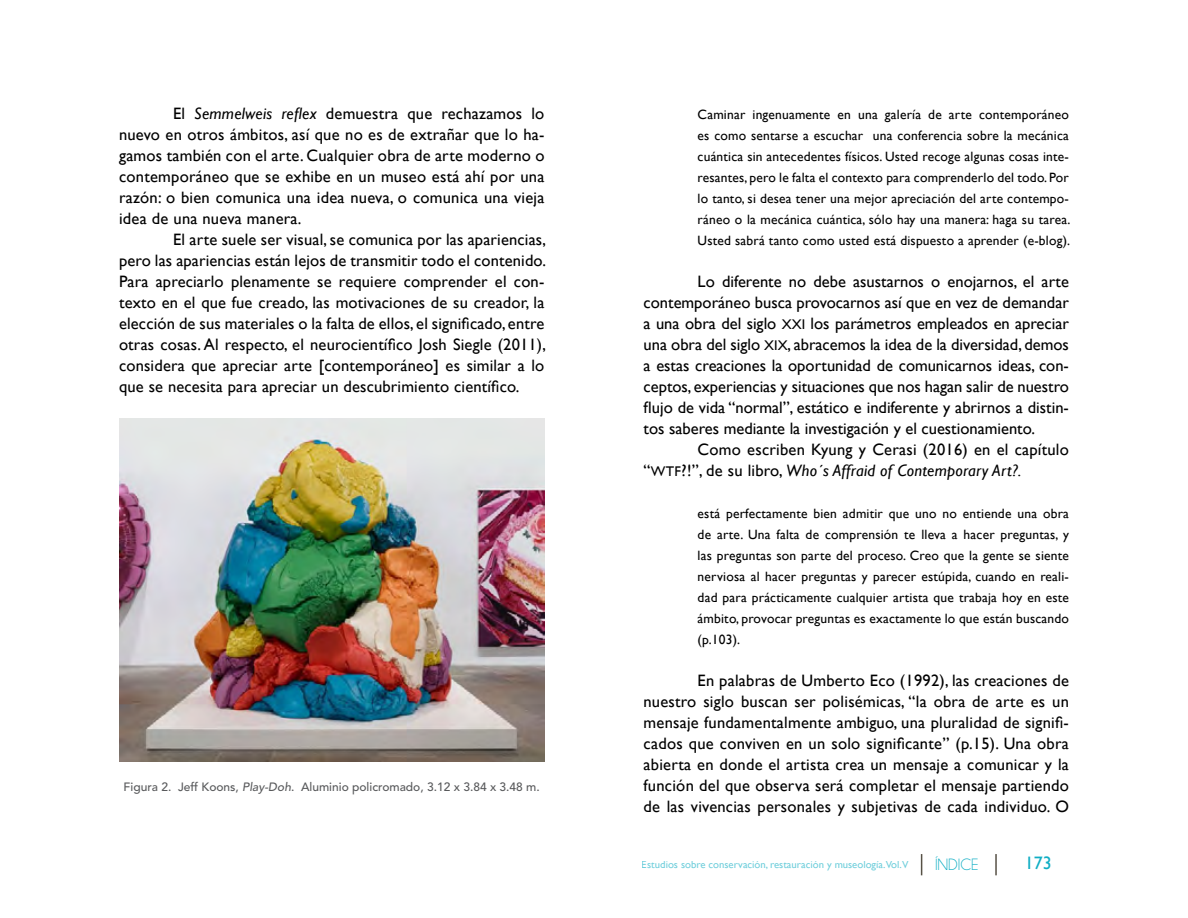
<style>
.page{position:relative;width:1188px;height:918px;background:#fff}
.page>*{position:absolute;margin:0;border:0;box-sizing:border-box;transform-origin:0 0}
.t1{font:18px "Gill Sans";color:#10aec4}
.t2{font:16.5px/21px "Gill Sans";letter-spacing:.015em;color:#000;text-align:justify}
.t3{font:16.5px "Champagne&Limousines";color:#10aec4}
.t4{font:13.5px/21px "Gill Sans";letter-spacing:.015em;color:#000;text-align:justify}
.t5{font:500 12px "Avenir LT Std";color:#58595b}
.t6{font:10.5px "Gill Sans";color:#10aec4}
.s1{font-style:italic}
.s2{font-family:"Gill Sans MT SC850";font-size:14.1px}
</style>
<div class="page">
<hr style="left:995px;top:854px;width:2px;height:21px;background:#575146">
<svg style="left:921px;top:854px;width:1px;height:21px"></svg>
<img style="left:119px;top:418px;width:425px;height:344px">
<p class="t2" style="left:119px;top:103px;width:427px;text-indent:54px">El <span class="s1">Semmelweis reflex</span> demuestra que rechazamos lo nuevo en otros ámbitos, así que no es de extrañar que lo ha&shy;gamos también con el arte. Cualquier obra de arte moderno o contemporáneo que se exhibe en un museo está ahí por una razón: o bien comunica una idea nueva, o comunica una vieja idea de una nueva manera.</p>
<p class="t2" style="left:119px;top:229px;width:429px;text-indent:54px">El arte suele ser visual, se comunica por las apariencias, pero las apariencias están lejos de transmitir todo el contenido.<br>Para apreciarlo plenamente se requiere comprender el con&shy;texto en el que fue creado, las motivaciones de su creador, la elección de sus materiales o la falta de ellos, el significado, entre otras cosas. Al respecto, el neurocientífico Josh Siegle (2011), considera que apreciar arte [contemporáneo] es similar a lo que se necesita para apreciar un descubrimiento científico.</p>
<p class="t5" style="left:124px;top:780px;width:418px">Figura 2. Jeff Koons, <span class="s1">Play-Doh</span>. Aluminio policromado, 3.12 x 3.84 x 3.48 m.</p>
<p class="t4" style="left:698px;top:104px;width:374px">Caminar ingenuamente en una galería de arte contemporáneo es como sentarse a escuchar una conferencia sobre la mecánica cuántica sin antecedentes físicos. Usted recoge algunas cosas inte&shy;resantes, pero le falta el contexto para comprenderlo del todo. Por lo tanto, si desea tener una mejor apreciación del arte contempo&shy;ráneo o la mecánica cuántica, sólo hay una manera: haga su tarea.<br>Usted sabrá tanto como usted está dispuesto a aprender (e-blog).</p>
<p class="t2" style="left:644px;top:271px;width:427px;text-indent:54px">Lo diferente no debe asustarnos o enojarnos, el arte contemporáneo busca provocarnos así que en vez de demandar a una obra del siglo <span class="s2">XXI</span> los parámetros empleados en apreciar una obra del siglo <span class="s2">XIX</span>, abracemos la idea de la diversidad, demos a estas creaciones la oportunidad de comunicarnos ideas, con&shy;ceptos, experiencias y situaciones que nos hagan salir de nuestro flujo de vida “normal”, estático e indiferente y abrirnos a distin&shy;tos saberes mediante la investigación y el cuestionamiento.</p>
<p class="t2" style="left:644px;top:439px;width:427px;text-indent:54px">Como escriben Kyung y Cerasi (2016) en el capítulo “<span class="s2">WTF</span>?!”, de su libro, <span class="s1">Who´s Affraid of Contemporary Art?.</span></p>
<p class="t4" style="left:698px;top:503px;width:373px">está perfectamente bien admitir que uno no entiende una obra de arte. Una falta de comprensión te lleva a hacer preguntas, y las preguntas son parte del proceso. Creo que la gente se siente nerviosa al hacer preguntas y parecer estúpida, cuando en reali&shy;dad para prácticamente cualquier artista que trabaja hoy en este ámbito, provocar preguntas es exactamente lo que están buscando (p.103).</p>
<p class="t2" style="left:644px;top:670px;width:427px;text-indent:54px">En palabras de Umberto Eco (1992), las creaciones de nuestro siglo buscan ser polisémicas, “la obra de arte es un mensaje fundamentalmente ambiguo, una pluralidad de signifi&shy;cados que conviven en un solo significante” (p.15). Una obra abierta en donde el artista crea un mensaje a comunicar y la función del que observa será completar el mensaje partiendo de las vivencias personales y subjetivas de cada individuo. O</p>
<p class="t6" style="left:642px;top:859px;width:268px">Estudios sobre conservación, restauración y museología.Vol.V</p>
<p class="t3" style="left:935px;top:856px;width:45px">ÍNDICE</p>
<p class="t1" style="left:1025px;top:853px;width:28px">173</p>
</div>
